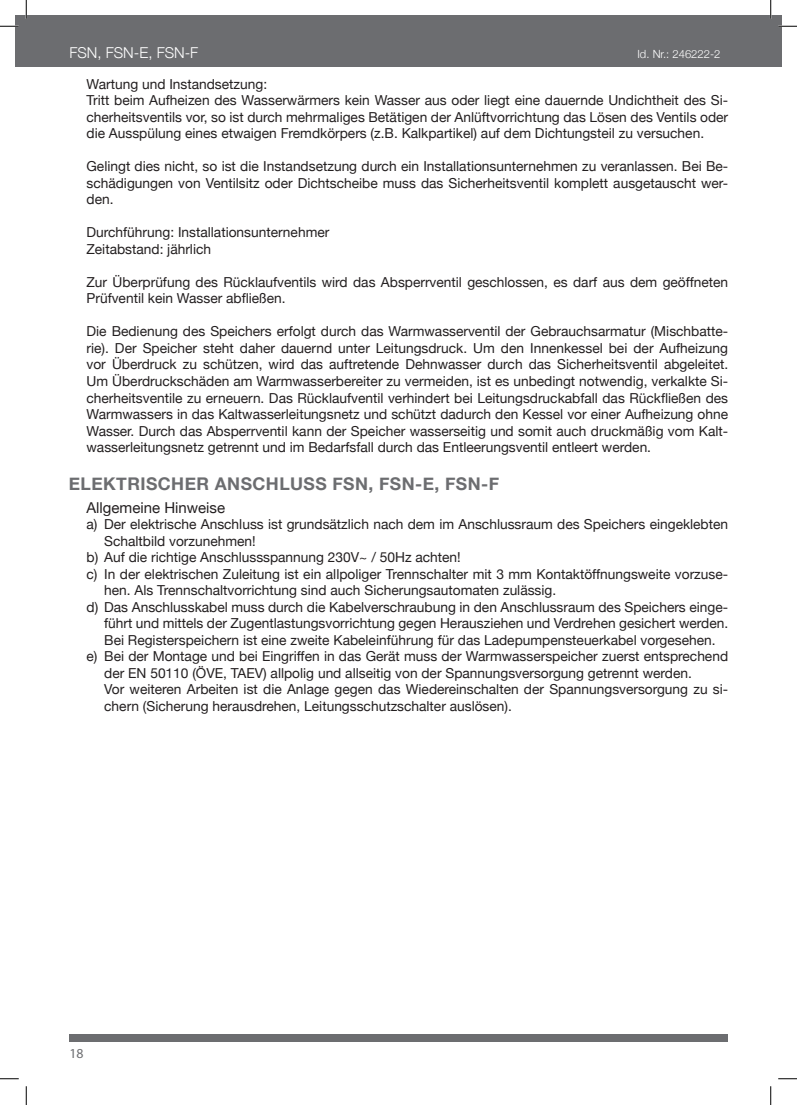
<style>
.page{position:relative;width:797px;height:1105px;background:#fff}
.page>*{position:absolute;margin:0;border:0;box-sizing:border-box;transform-origin:0 0}
.t1{font:700 17.5px "Helvetica Neue";letter-spacing:.025em;color:#6c6d70}
.t2{font:15px "Helvetica Neue";color:#231f20}
.t3{font:300 15px "Helvetica Neue";color:#fff}
.t4{font:13.75px/16.5px "Helvetica Neue";color:#231f20}
.t5{font:13.75px "Myriad Pro";color:#6c6d70}
.t6{font:300 11.25px "Helvetica Neue";color:#fff}
</style>
<div class="page">
<div style="left:16px;top:16px;width:765px;height:51px;background:#6c6d70"></div>
<div style="left:69px;top:1034px;width:658px;height:7px;background:#6c6d70"></div>
<svg style="left:0;top:25px;width:19px;height:2px"></svg>
<svg style="left:778px;top:25px;width:19px;height:2px"></svg>
<svg style="left:0;top:1078px;width:19px;height:1px"></svg>
<svg style="left:778px;top:1078px;width:19px;height:1px"></svg>
<svg style="left:25px;top:0;width:2px;height:19px"></svg>
<svg style="left:25px;top:1086px;width:2px;height:19px"></svg>
<svg style="left:770px;top:0;width:1px;height:19px"></svg>
<svg style="left:770px;top:1086px;width:1px;height:19px"></svg>
<p class="t3" style="left:69px;top:44px;width:130px">FSN, FSN-E, FSN-F</p>
<p class="t6" style="left:637px;top:48px;width:84px">Id. Nr.: 246222-2</p>
<p class="t4" style="left:86px;top:76px;width:643px">Wartung und Instandsetzung:<br>Tritt beim Aufheizen des Wasserwärmers kein Wasser aus oder liegt eine dauernde Undichtheit des Si&shy;cherheitsventils vor, so ist durch mehrmaliges Betätigen der Anlüftvorrichtung das Lösen des Ventils oder die Ausspülung eines etwaigen Fremdkörpers (z.B. Kalkpartikel) auf dem Dichtungsteil zu versuchen.</p>
<p class="t4" style="left:86px;top:158px;width:643px;text-align:justify">Gelingt dies nicht, so ist die Instandsetzung durch ein Installationsunternehmen zu veranlassen. Bei Be&shy;schädigungen von Ventilsitz oder Dichtscheibe muss das Sicherheitsventil komplett ausgetauscht wer&shy;den.</p>
<p class="t4" style="left:86px;top:224px;width:244px">Durchführung: Installationsunternehmer<br>Zeitabstand: jährlich</p>
<p class="t4" style="left:86px;top:274px;width:643px">Zur Überprüfung des Rücklaufventils wird das Absperrventil geschlossen, es darf aus dem geöffneten<br>Prüfventil kein Wasser abfließen.</p>
<p class="t4" style="left:86px;top:323px;width:643px;text-align:justify">Die Bedienung des Speichers erfolgt durch das Warmwasserventil der Gebrauchsarmatur (Mischbatte&shy;rie). Der Speicher steht daher dauernd unter Leitungsdruck. Um den Innenkessel bei der Aufheizung vor Überdruck zu schützen, wird das auftretende Dehnwasser durch das Sicherheitsventil abgeleitet.<br>Um Überdruckschäden am Warmwasserbereiter zu vermeiden, ist es unbedingt notwendig, verkalkte Si&shy;cherheitsventile zu erneuern. Das Rücklaufventil verhindert bei Leitungsdruckabfall das Rückfließen des Warmwassers in das Kaltwasserleitungsnetz und schützt dadurch den Kessel vor einer Aufheizung ohne Wasser. Durch das Absperrventil kann der Speicher wasserseitig und somit auch druckmäßig vom Kalt&shy;wasserleitungsnetz getrennt und im Bedarfsfall durch das Entleerungsventil entleert werden.</p>
<p class="t1" style="left:69px;top:469px;width:432px">ELEKTRISCHER ANSCHLUSS FSN, FSN-E, FSN-F</p>
<p class="t2" style="left:86px;top:498px;width:140px">Allgemeine Hinweise</p>
<p class="t4" style="left:86px;top:516px;width:643px">a) Der elektrische Anschluss ist grundsätzlich nach dem im Anschlussraum des Speichers eingeklebten</p>
<p class="t4" style="left:104px;top:532px;width:153px">Schaltbild vorzunehmen!</p>
<p class="t4" style="left:86px;top:549px;width:376px">b) Auf die richtige Anschlussspannung 230V~ / 50Hz achten!</p>
<p class="t4" style="left:86px;top:565px;width:643px">c) In der elektrischen Zuleitung ist ein allpoliger Trennschalter mit 3 mm Kontaktöffnungsweite vorzuse-</p>
<p class="t4" style="left:104px;top:582px;width:453px">hen. Als Trennschaltvorrichtung sind auch Sicherungsautomaten zulässig.</p>
<p class="t4" style="left:86px;top:598px;width:643px">d) Das Anschlusskabel muss durch die Kabelverschraubung in den Anschlussraum des Speichers einge-</p>
<p class="t4" style="left:104px;top:615px;width:625px">führt und mittels der Zugentlastungsvorrichtung gegen Herausziehen und Verdrehen gesichert werden.</p>
<p class="t4" style="left:104px;top:631px;width:613px">Bei Registerspeichern ist eine zweite Kabeleinführung für das Ladepumpensteuerkabel vorgesehen.</p>
<p class="t4" style="left:86px;top:648px;width:643px">e) Bei der Montage und bei Eingriffen in das Gerät muss der Warmwasserspeicher zuerst entsprechend</p>
<p class="t4" style="left:104px;top:664px;width:589px">der EN 50110 (ÖVE, TAEV) allpolig und allseitig von der Spannungsversorgung getrennt werden.</p>
<p class="t4" style="left:104px;top:681px;width:625px">Vor weiteren Arbeiten ist die Anlage gegen das Wiedereinschalten der Spannungsversorgung zu si-</p>
<p class="t4" style="left:104px;top:697px;width:409px">chern (Sicherung herausdrehen, Leitungsschutzschalter auslösen).</p>
<p class="t5" style="left:69px;top:1045px;width:16px">18</p>
</div>
